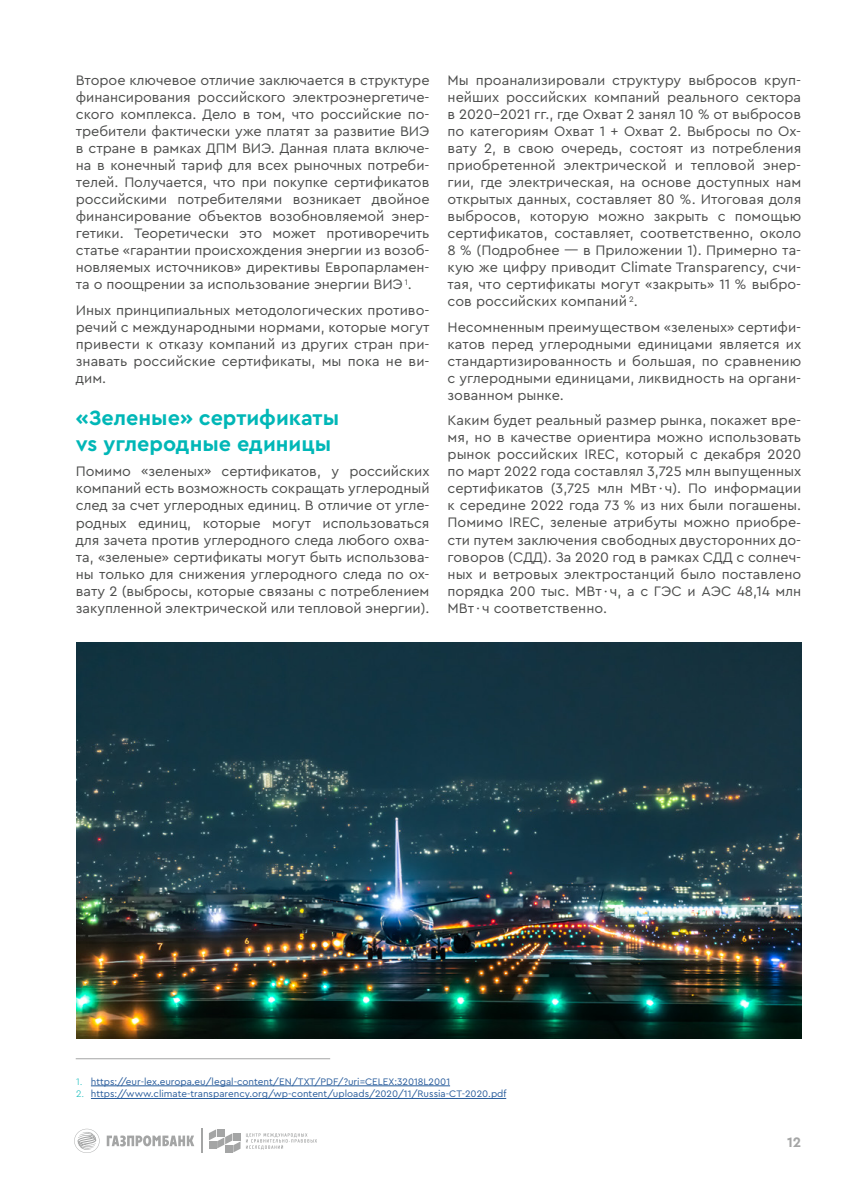
<style>
.page{position:relative;width:851px;height:1191px;background:#fff}
.page>*{position:absolute;margin:0;border:0;box-sizing:border-box;transform-origin:0 0}
.t1{font:700 21.6px/25.5px "Cera CY";color:#00b7b7}
.t2{font:14.4px/17px "Cera CY";color:#4b4c4b;text-align:justify}
.t3{font:700 14.4px "Cera CY";color:#a4a5a5}
.t4{font:9.9px "Cera CY";color:#275b9b}
.s1{font-family:"Cera Pro";font-weight:300;color:#00b7b7}
</style>
<div class="page">
<hr style="left:91px;top:1085px;width:359px;height:1px;background:#275b9b">
<hr style="left:91px;top:1098px;width:415px;height:1px;background:#275b9b">
<hr style="left:76px;top:1058px;width:254px;height:1px;background:#a4a5a5">
<img style="left:76px;top:642px;width:725px;height:396px">
<svg style="left:74px;top:1128px;width:26px;height:25px"></svg>
<svg style="left:107px;top:1135px;width:87px;height:11px"></svg>
<hr style="left:201px;top:1128px;width:2px;height:25px;background:#a4a5a5">
<svg style="left:209px;top:1129px;width:31px;height:23px"></svg>
<svg style="left:246px;top:1133px;width:71px;height:16px"></svg>
<p class="t2" style="left:76px;top:71px;width:355px">Второе ключевое отличие заключается в структуре финансирования российского электроэнергетиче&shy;ского комплекса. Дело в том, что российские по&shy;требители фактически уже платят за развитие ВИЭ в стране в рамках ДПМ ВИЭ. Данная плата включе&shy;на в конечный тариф для всех рыночных потреби&shy;телей. Получается, что при покупке сертификатов российскими потребителями возникает двойное финансирование объектов возобновляемой энер&shy;гетики. Теоретически это может противоречить статье «гарантии происхождения энергии из возоб&shy;новляемых источников» директивы Европарламен&shy;та о поощрении за использование энергии ВИЭ <sup>1</sup>.</p>
<p class="t2" style="left:76px;top:301px;width:355px">Иных принципиальных методологических противо&shy;речий с международными нормами, которые могут привести к отказу компаний из других стран при&shy;знавать российские сертификаты, мы пока не ви&shy;дим.</p>
<h1 class="t1" style="left:76px;top:404px;width:265px">«Зеленые» сертификаты vs углеродные единицы</h1>
<p class="t2" style="left:76px;top:462px;width:355px">Помимо «зеленых» сертификатов, у российских компаний есть возможность сокращать углеродный след за счет углеродных единиц. В отличие от угле&shy;родных единиц, которые могут использоваться для зачета против углеродного следа любого охва&shy;та, «зеленые» сертификаты могут быть использова&shy;ны только для снижения углеродного следа по ох&shy;вату 2 (выбросы, которые связаны с потреблением закупленной электрической или тепловой энергии).</p>
<p class="t2" style="left:447px;top:71px;width:355px">Мы проанализировали структуру выбросов круп&shy;нейших российских компаний реального сектора в 2020-2021 гг., где Охват 2 занял 10 % от выбросов по категориям Охват 1 + Охват 2. Выбросы по Ох&shy;вату 2, в свою очередь, состоят из потребления приобретенной электрической и тепловой энер&shy;гии, где электрическая, на основе доступных нам открытых данных, составляет 80 %. Итоговая доля выбросов, которую можно закрыть с помощью сертификатов, составляет, соответственно, около 8 % (Подробнее — в Приложении 1). Примерно та&shy;кую же цифру приводит Climate Transparency, счи&shy;тая, что сертификаты могут «закрыть» 11 % выбро&shy;сов российских компаний <sup>2</sup>.</p>
<p class="t2" style="left:447px;top:318px;width:355px">Несомненным преимуществом «зеленых» сертифи&shy;катов перед углеродными единицами является их стандартизированность и большая, по сравнению с углеродными единицами, ликвидность на органи&shy;зованном рынке.</p>
<p class="t2" style="left:447px;top:411px;width:355px">Каким будет реальный размер рынка, покажет вре&shy;мя, но в качестве ориентира можно использовать рынок российских IREC, который с декабря 2020 по март 2022 года составлял 3,725 млн выпущенных сертификатов (3,725 млн МВт · ч). По информации к середине 2022 года 73 % из них были погашены.<br>Помимо IREC, зеленые атрибуты можно приобре&shy;сти путем заключения свободных двусторонних до&shy;говоров (СДД). За 2020 год в рамках СДД с солнеч&shy;ных и ветровых электростанций было поставлено порядка 200 тыс. МВт · ч, а с ГЭС и АЭС 48,14 млн МВт · ч соответственно.</p>
<p class="t4" style="left:76px;top:1075px;width:375px"><span class="s1">1.</span> https://eur-lex.europa.eu/legal-content/EN/TXT/PDF/?uri=CELEX:32018L2001</p>
<p class="t4" style="left:76px;top:1087px;width:432px"><span class="s1">2.</span> https://www.climate-transparency.org/wp-content/uploads/2020/11/Russia-CT-2020.pdf</p>
<p class="t3" style="left:787px;top:1132px;width:16px">12</p>
</div>
